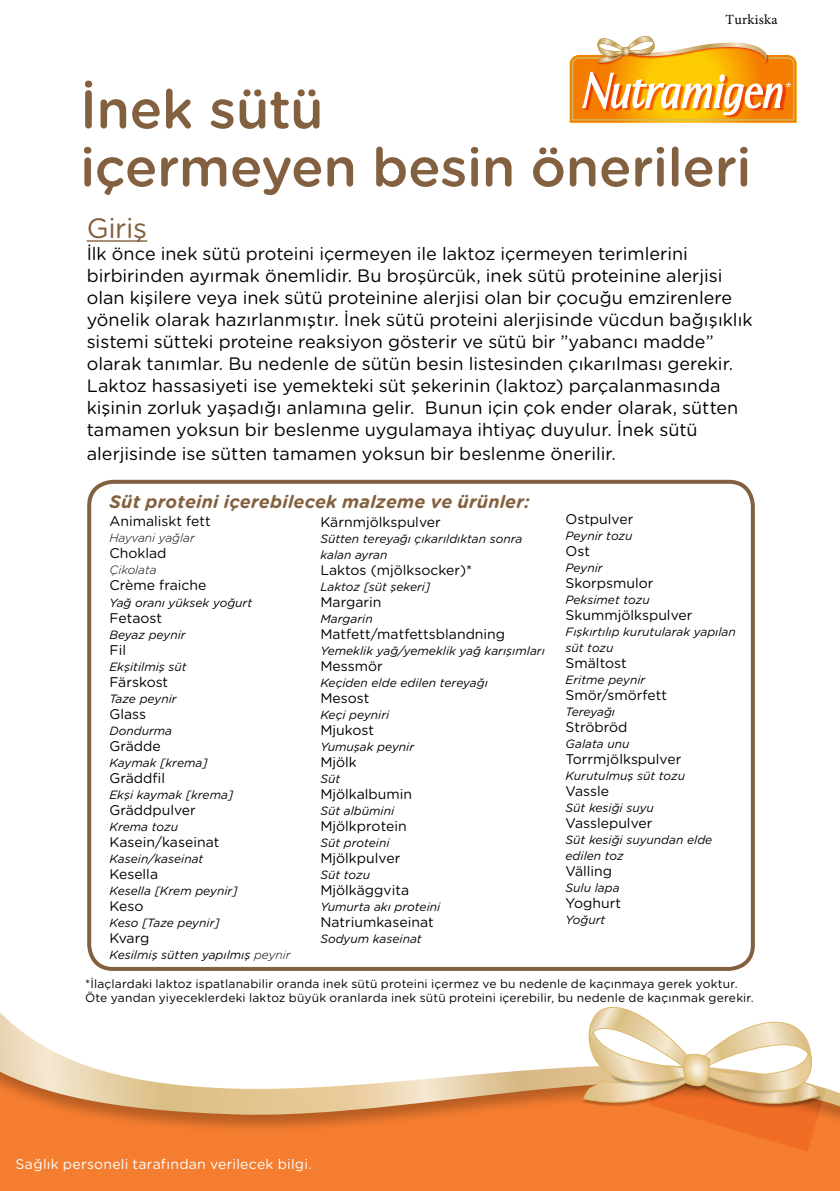
<style>
.page{position:relative;width:840px;height:1191px;background:#fff}
.page>*{position:absolute;margin:0;border:0;box-sizing:border-box;transform-origin:0 0}
.t1{font:500 54px/58px "Gotham Rounded";letter-spacing:-.01em;color:#83603f}
.t2{font:28px "Gotham Rounded";letter-spacing:-.015em;color:#83603f}
.t3{font:18px/22px "Gotham Rounded";color:#000}
.t4{font:italic 700 18px "Gotham Rounded";letter-spacing:.01em;color:#83603f}
.t5{font:14px "Gotham Rounded";color:#000}
.t6{font:14px "Gotham Rounded";letter-spacing:.02em;color:#fff}
.t7{font:14px "Minion Pro";letter-spacing:.015em;color:#000}
.t8{font:italic 12px/16px "Gotham Rounded";color:#000}
.t9{font:12px/14px "Gotham Rounded";letter-spacing:.015em;color:#000}
.t10{font:italic 300 12px "Gotham Rounded";color:#000}
.s1{font-weight:300}
</style>
<div class="page">
<svg style="left:569px;top:35px;width:227px;height:88px"></svg>
<div style="left:0;top:1134px;width:526px;height:57px;background:#f47d30"></div>
<div style="left:0;top:984px;width:839px;height:150px;background:#000;opacity:.25"></div>
<svg style="left:0;top:1012px;width:526px;height:104px"></svg>
<img style="left:784px;top:984px;width:55px;height:207px">
<img style="left:784px;top:1017px;width:49px;height:134px">
<img style="left:526px;top:962px;width:258px;height:229px">
<svg style="left:582px;top:1001px;width:240px;height:117px"></svg>
<div style="left:89px;top:482px;width:663px;height:487px;background:#fff;border-radius:24px"></div>
<div style="left:87px;top:480px;width:667px;height:491px;border:4px solid #83603f;border-radius:24px"></div>
<hr style="left:87px;top:240px;width:60px;height:2px;background:#83603f">
<p class="t7" style="left:725px;top:10px;width:53px">Turkiska</p>
<h1 class="t1" style="left:80px;top:78px;width:672px">İnek sütü<br>içermeyen besin önerileri</h1>
<h2 class="t2" style="left:87px;top:209px;width:62px">Giriş</h2>
<p class="t3" style="left:87px;top:242px;width:667px">İlk önce inek sütü proteini içermeyen ile laktoz içermeyen terimlerini birbirinden ayırmak önemlidir. Bu broşürcük, inek sütü proteinine alerjisi olan kişilere veya inek sütü proteinine alerjisi olan bir çocuğu emzirenlere yönelik olarak hazırlanmıştır. İnek sütü proteini alerjisinde vücdun bağışıklık sistemi sütteki proteine reaksiyon gösterir ve sütü bir ”yabancı madde” olarak tanımlar. Bu nedenle de sütün besin listesinden çıkarılması gerekir.<br>Laktoz hassasiyeti ise yemekteki süt şekerinin (laktoz) parçalanmasında kişinin zorluk yaşadığı anlamına gelir. Bunun için çok ender olarak, sütten tamamen yoksun bir beslenme uygulamaya ihtiyaç duyulur. İnek sütü</p>
<p class="t3" style="left:87px;top:442px;width:530px">alerjisinde ise sütten tamamen yoksun bir beslenme önerilir.</p>
<p class="t4" style="left:109px;top:488px;width:421px">Süt proteini içerebilecek malzeme ve ürünler:</p>
<p class="t5" style="left:320px;top:512px;width:122px">Kärnmjölkspulver</p>
<p class="t8" style="left:320px;top:530px;width:203px">Sütten tereyağı çıkarıldıktan sonra kalan ayran</p>
<p class="t5" style="left:320px;top:560px;width:153px">Laktos (mjölksocker)*</p>
<p class="t8" style="left:320px;top:578px;width:111px">Laktoz [süt şekeri]</p>
<p class="t5" style="left:320px;top:592px;width:63px">Margarin</p>
<p class="t8" style="left:320px;top:610px;width:54px">Margarin</p>
<p class="t5" style="left:320px;top:624px;width:186px">Matfett/matfettsblandning</p>
<p class="t8" style="left:320px;top:642px;width:226px">Yemeklik yağ/yemeklik yağ karışımları</p>
<p class="t5" style="left:320px;top:656px;width:64px">Messmör</p>
<p class="t8" style="left:320px;top:674px;width:169px">Keçiden elde edilen tereyağı</p>
<p class="t5" style="left:320px;top:688px;width:50px">Mesost</p>
<p class="t8" style="left:320px;top:706px;width:71px">Keçi peyniri</p>
<p class="t5" style="left:320px;top:720px;width:55px">Mjukost</p>
<p class="t8" style="left:320px;top:738px;width:95px">Yumuşak peynir</p>
<p class="t5" style="left:320px;top:752px;width:38px">Mjölk</p>
<p class="t8" style="left:320px;top:770px;width:21px">Süt</p>
<p class="t5" style="left:320px;top:784px;width:93px">Mjölkalbumin</p>
<p class="t8" style="left:320px;top:802px;width:75px">Süt albümini</p>
<p class="t5" style="left:320px;top:816px;width:88px">Mjölkprotein</p>
<p class="t8" style="left:320px;top:834px;width:71px">Süt proteini</p>
<p class="t5" style="left:320px;top:848px;width:81px">Mjölkpulver</p>
<p class="t8" style="left:320px;top:866px;width:51px">Süt tozu</p>
<p class="t5" style="left:320px;top:880px;width:90px">Mjölkäggvita</p>
<p class="t8" style="left:320px;top:898px;width:121px">Yumurta akı proteini</p>
<p class="t5" style="left:320px;top:912px;width:115px">Natriumkaseinat</p>
<p class="t8" style="left:320px;top:930px;width:103px">Sodyum kaseinat</p>
<p class="t5" style="left:109px;top:512px;width:103px">Animaliskt fett</p>
<p class="t10" style="left:109px;top:530px;width:87px">Hayvani yağlar</p>
<p class="t5" style="left:109px;top:544px;width:59px">Choklad</p>
<p class="t10" style="left:109px;top:562px;width:49px">Çikolata</p>
<p class="t5" style="left:109px;top:576px;width:98px">Crème fraiche</p>
<p class="t8" style="left:109px;top:594px;width:144px">Yağ oranı yüksek yoğurt</p>
<p class="t5" style="left:109px;top:608px;width:54px">Fetaost</p>
<p class="t8" style="left:109px;top:626px;width:78px">Beyaz peynir</p>
<p class="t5" style="left:109px;top:640px;width:18px">Fil</p>
<p class="t8" style="left:109px;top:658px;width:79px">Ekşitilmiş süt</p>
<p class="t5" style="left:109px;top:672px;width:60px">Färskost</p>
<p class="t8" style="left:109px;top:690px;width:69px">Taze peynir</p>
<p class="t5" style="left:109px;top:704px;width:38px">Glass</p>
<p class="t8" style="left:109px;top:722px;width:64px">Dondurma</p>
<p class="t5" style="left:109px;top:736px;width:53px">Grädde</p>
<p class="t8" style="left:109px;top:754px;width:100px">Kaymak [krema]</p>
<p class="t5" style="left:109px;top:768px;width:57px">Gräddfil</p>
<p class="t8" style="left:109px;top:786px;width:125px">Ekşi kaymak [krema]</p>
<p class="t5" style="left:109px;top:800px;width:88px">Gräddpulver</p>
<p class="t8" style="left:109px;top:818px;width:70px">Krema tozu</p>
<p class="t5" style="left:109px;top:832px;width:111px">Kasein/kaseinat</p>
<p class="t8" style="left:109px;top:850px;width:95px">Kasein/kaseinat</p>
<p class="t5" style="left:109px;top:864px;width:50px">Kesella</p>
<p class="t8" style="left:109px;top:882px;width:130px">Kesella [Krem peynir]</p>
<p class="t5" style="left:109px;top:896px;width:35px">Keso</p>
<p class="t8" style="left:109px;top:914px;width:112px">Keso [Taze peynir]</p>
<p class="t5" style="left:109px;top:928px;width:41px">Kvarg</p>
<p class="t8" style="left:109px;top:946px;width:183px">Kesilmiş sütten yapılmış <span class="s1">peynir</span></p>
<p class="t5" style="left:565px;top:509px;width:69px">Ostpulver</p>
<p class="t8" style="left:565px;top:527px;width:68px">Peynir tozu</p>
<p class="t5" style="left:565px;top:541px;width:26px">Ost</p>
<p class="t8" style="left:565px;top:559px;width:39px">Peynir</p>
<p class="t5" style="left:565px;top:573px;width:89px">Skorpsmulor</p>
<p class="t8" style="left:565px;top:591px;width:86px">Peksimet tozu</p>
<p class="t5" style="left:565px;top:605px;width:128px">Skummjölkspulver</p>
<p class="t8" style="left:565px;top:623px;width:172px">Fışkırtılıp kurutularak yapılan süt tozu</p>
<p class="t5" style="left:565px;top:653px;width:63px">Smältost</p>
<p class="t8" style="left:565px;top:671px;width:81px">Eritme peynir</p>
<p class="t5" style="left:565px;top:685px;width:103px">Smör/smörfett</p>
<p class="t8" style="left:565px;top:703px;width:51px">Tereyağı</p>
<p class="t5" style="left:565px;top:717px;width:63px">Ströbröd</p>
<p class="t8" style="left:565px;top:735px;width:65px">Galata unu</p>
<p class="t5" style="left:565px;top:749px;width:117px">Torrmjölkspulver</p>
<p class="t8" style="left:565px;top:767px;width:121px">Kurutulmuş süt tozu</p>
<p class="t5" style="left:565px;top:781px;width:45px">Vassle</p>
<p class="t8" style="left:565px;top:799px;width:90px">Süt kesiği suyu</p>
<p class="t5" style="left:565px;top:813px;width:88px">Vasslepulver</p>
<p class="t8" style="left:565px;top:831px;width:148px">Süt kesiği suyundan elde edilen toz</p>
<p class="t5" style="left:565px;top:861px;width:48px">Välling</p>
<p class="t8" style="left:565px;top:879px;width:56px">Sulu lapa</p>
<p class="t5" style="left:565px;top:893px;width:57px">Yoghurt</p>
<p class="t8" style="left:565px;top:911px;width:41px">Yoğurt</p>
<p class="t9" style="left:85px;top:976px;width:669px">*İlaçlardaki laktoz ispatlanabilir oranda inek sütü proteini içermez ve bu nedenle de kaçınmaya gerek yoktur.<br>Öte yandan yiyeceklerdeki laktoz büyük oranlarda inek sütü proteini içerebilir, bu nedenle de kaçınmak gerekir.</p>
<p class="t6" style="left:16px;top:1154px;width:297px">Sağlık personeli tarafından verilecek bilgi.</p>
</div>
